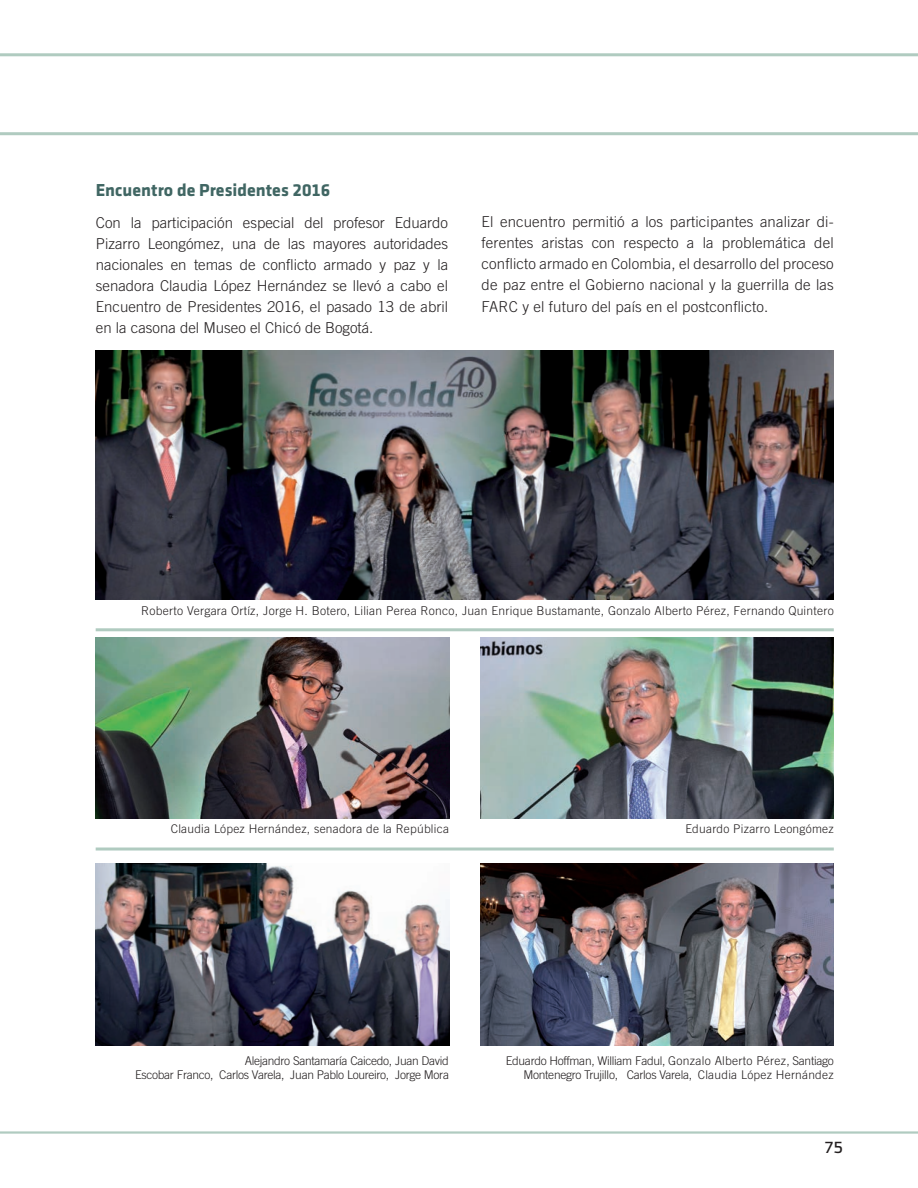
<style>
.page{position:relative;width:918px;height:1188px;background:#fff}
.page>*{position:absolute;margin:0;border:0;box-sizing:border-box;transform-origin:0 0}
.t1{font:700 18px "Klavika";color:#406663}
.t2{font:300 15px/21px "Trade Gothic LT Std";letter-spacing:.01em;color:#231f20;text-align:justify}
.t3{font:15px "Collator";color:#231f20}
.t4{font:300 12.15px "Trade Gothic LT Std";letter-spacing:.02em;color:#231f20}
.t5{font:300 12px/14.4px "Trade Gothic LT Std";letter-spacing:-.025em;color:#231f20;text-align:right}
.t6{font:300 12px "Trade Gothic LT Std";letter-spacing:.02em;color:#231f20}
.s1{font-size:12.15px}
</style>
<div class="page">
<hr style="left:0;top:1131px;width:918px;height:3px;background:#b0cbc0">
<hr style="left:0;top:132px;width:918px;height:3px;background:#b0cbc0">
<hr style="left:0;top:53px;width:918px;height:3px;background:#b0cbc0">
<img style="left:96px;top:351px;width:738px;height:249px">
<img style="left:96px;top:637px;width:353px;height:181px">
<img style="left:480px;top:637px;width:354px;height:181px">
<img style="left:96px;top:863px;width:353px;height:183px">
<img style="left:480px;top:863px;width:354px;height:183px">
<hr style="left:96px;top:628px;width:738px;height:3px;background:#b0cbc0">
<hr style="left:96px;top:848px;width:738px;height:3px;background:#b0cbc0">
<p class="t1" style="left:96px;top:180px;width:236px">Encuentro de Presidentes 2016</p>
<p class="t2" style="left:96px;top:212px;width:354px">Con la participación especial del profesor Eduardo Pizarro Leongómez, una de las mayores autoridades nacionales en temas de conflicto armado y paz y la senadora Claudia López Hernández se llevó a cabo el Encuentro de Presidentes 2016, el pasado 13 de abril en la casona del Museo el Chicó de Bogotá.</p>
<p class="t2" style="left:482px;top:211px;width:354px">El encuentro permitió a los participantes analizar di&shy;ferentes aristas con respecto a la problemática del conflicto armado en Colombia, el desarrollo del proceso de paz entre el Gobierno nacional y la guerrilla de las</p>
<p class="t2" style="left:482px;top:296px;width:288px">FARC y el futuro del país en el postconflicto.</p>
<p class="t4" style="left:141px;top:603px;width:694px">Roberto Vergara Ortíz, Jorge H. Botero, Lilian Perea Ronco, Juan Enrique Bustamante, Gonzalo Alberto Pérez, Fernando Quintero</p>
<p class="t6" style="left:171px;top:822px;width:280px">Claudia López Hernández, senadora de la República</p>
<p class="t6" style="left:685px;top:822px;width:150px">Eduardo Pizarro Leongómez</p>
<p class="t5" style="left:135px;top:1053px;width:315px">Alejandro Santamaría Caicedo, Juan David<br>Escobar Franco, Carlos Varela, Juan Pablo Loureiro, Jorge Mora</p>
<p class="t5" style="left:506px;top:1053px;width:329px">Eduardo Hoffman, William Fadul, <span class="s1">Gonzalo Alberto Pérez</span>, Santiago<br>Montenegro Trujillo, Carlos Varela, Claudia López Hernández</p>
<p class="t3" style="left:824px;top:1139px;width:20px">75</p>
</div>
